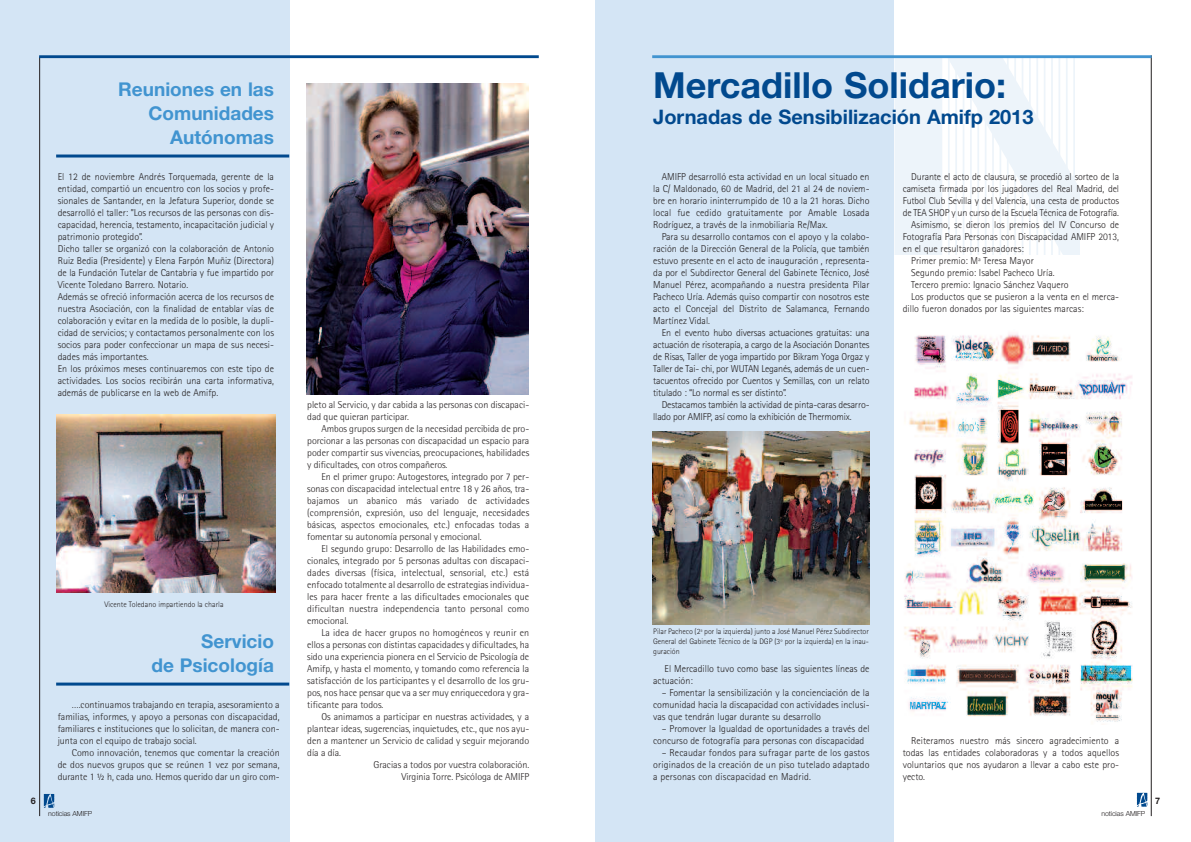
<style>
.page{position:relative;width:1191px;height:842px;background:#fff}
.page>*{position:absolute;margin:0;border:0;box-sizing:border-box;transform-origin:0 0}
.t1{font:700 36px "Helvetica Neue";color:#01498e}
.t2{font:700 20px "Helvetica Neue";color:#01498e}
.t3{font:700 19px/24px "Helvetica Neue";color:#4194d0;text-align:right}
.t4{font:300 10px/12px "Rotis Sans Serif";color:#231f20;text-align:justify}
.t5{font:300 10px/12px "Rotis Semi Sans";color:#231f20;text-align:justify}
.t6{font:700 9px "Helvetica Neue";color:#231f20}
.t7{font:300 8px/10px "Rotis Sans Serif";letter-spacing:-.005em;color:#231f20;text-align:justify}
.t8{font:300 7px "Helvetica Neue";letter-spacing:-.01em;color:#231f20}
</style>
<div class="page">
<svg style="left:894px;top:58px;width:186px;height:196px"></svg>
<div style="left:595px;top:0;width:299px;height:842px;background:#d4e5f5"></div>
<svg style="left:1136px;top:792px;width:11px;height:15px"></svg>
<div style="left:0;top:0;width:290px;height:842px;background:#d4e5f5"></div>
<svg style="left:44px;top:794px;width:10px;height:14px"></svg>
<hr style="left:39px;top:57px;width:1px;height:759px;background:#231f20">
<hr style="left:39px;top:55px;width:500px;height:3px;background:#01498e">
<hr style="left:1150px;top:55px;width:1px;height:761px;background:#231f20">
<hr style="left:652px;top:55px;width:499px;height:3px;background:#4194d0">
<img style="left:57px;top:414px;width:218px;height:179px">
<img style="left:306px;top:84px;width:222px;height:311px">
<hr style="left:56px;top:155px;width:233px;height:3px;background:#01498e">
<hr style="left:56px;top:683px;width:233px;height:3px;background:#01498e">
<img style="left:904px;top:333px;width:229px;height:389px">
<img style="left:652px;top:431px;width:217px;height:193px">
<p class="t6" style="left:31px;top:798px;width:7px">6</p>
<h3 class="t3" style="left:118px;top:79px;width:157px">Reuniones en las<br>Comunidades<br>Autónomas</h3>
<p class="t4" style="left:58px;top:172px;width:218px;text-align:left">El 12 de noviembre Andrés Torquemada, gerente de la entidad, compartió un encuentro con los socios y profe&shy;sionales de Santander, en la Jefatura Superior, donde se desarrolló el taller: ”Los recursos de las personas con dis&shy;capacidad, herencia, testamento, incapacitación judicial y patrimonio protegido”.<br>Dicho taller se organizó con la colaboración de Antonio Ruiz Bedia (Presidente) y Elena Farpón Muñiz (Directora) de la Fundación Tutelar de Cantabria y fue impartido por Vicente Toledano Barrero. Notario.<br>Además se ofreció información acerca de los recursos de nuestra Asociación, con la finalidad de entablar vías de colaboración y evitar en la medida de lo posible, la dupli&shy;cidad de servicios; y contactamos personalmente con los socios para poder confeccionar un mapa de sus necesi&shy;dades más importantes.<br>En los próximos meses continuaremos con este tipo de actividades. Los socios recibirán una carta informativa, además de publicarse en la web de Amifp.</p>
<p class="t7" style="left:104px;top:600px;width:121px">Vicente Toledano impartiendo la charla</p>
<h3 class="t3" style="left:151px;top:631px;width:124px">Servicio<br>de Psicología</h3>
<p class="t5" style="left:58px;top:700px;width:223px;text-indent:14px">….continuamos trabajando en terapia, asesoramiento a familias, informes, y apoyo a personas con discapacidad, familiares e instituciones que lo solicitan, de manera con&shy;junta con el equipo de trabajo social.</p>
<p class="t5" style="left:58px;top:748px;width:223px;text-indent:14px">Como innovación, tenemos que comentar la creación de dos nuevos grupos que se reúnen 1 vez por semana, durante 1 ½ h, cada uno. Hemos querido dar un giro com-</p>
<p class="t5" style="left:307px;top:400px;width:223px">pleto al Servicio, y dar cabida a las personas con discapaci&shy;dad que quieran participar.</p>
<p class="t5" style="left:307px;top:424px;width:223px;text-indent:14px">Ambos grupos surgen de la necesidad percibida de pro&shy;porcionar a las personas con discapacidad un espacio para poder compartir sus vivencias, preocupaciones, habilidades y dificultades, con otros compañeros.</p>
<p class="t5" style="left:307px;top:472px;width:223px;text-indent:14px">En el primer grupo: Autogestores, integrado por 7 per&shy;sonas con discapacidad intelectual entre 18 y 26 años, tra&shy;bajamos un abanico más variado de actividades (comprensión, expresión, uso del lenguaje, necesidades básicas, aspectos emocionales, etc.) enfocadas todas a fomentar su autonomía personal y emocional.</p>
<p class="t5" style="left:307px;top:544px;width:223px;text-indent:14px">El segundo grupo: Desarrollo de las Habilidades emo&shy;cionales, integrado por 5 personas adultas con discapaci&shy;dades diversas (física, intelectual, sensorial, etc.) está enfocado totalmente al desarrollo de estrategias individua&shy;les para hacer frente a las dificultades emocionales que dificultan nuestra independencia tanto personal como emocional.</p>
<p class="t5" style="left:307px;top:628px;width:223px;text-indent:14px">La idea de hacer grupos no homogéneos y reunir en ellos a personas con distintas capacidades y dificultades, ha sido una experiencia pionera en el Servicio de Psicología de Amifp, y hasta el momento, y tomando como referencia la satisfacción de los participantes y el desarrollo de los gru&shy;pos, nos hace pensar que va a ser muy enriquecedora y gra&shy;tificante para todos.</p>
<p class="t5" style="left:321px;top:712px;width:209px">Os animamos a participar en nuestras actividades, y a</p>
<p class="t5" style="left:307px;top:724px;width:223px">plantear ideas, sugerencias, inquietudes, etc., que nos ayu-</p>
<p class="t5" style="left:307px;top:736px;width:223px">den a mantener un Servicio de calidad y seguir mejorando</p>
<p class="t5" style="left:307px;top:748px;width:35px">día a día.</p>
<p class="t5" style="left:373px;top:760px;width:157px">Gracias a todos por vuestra colaboración.</p>
<p class="t5" style="left:401px;top:772px;width:129px">Virginia Torre. Psicóloga de AMIFP</p>
<h1 class="t1" style="left:653px;top:73px;width:354px">Mercadillo Solidario:</h1>
<h2 class="t2" style="left:653px;top:110px;width:382px">Jornadas de Sensibilización Amifp 2013</h2>
<p class="t4" style="left:653px;top:172px;width:218px;text-indent:9px">AMIFP desarrolló esta actividad en un local situado en la C/ Maldonado, 60 de Madrid, del 21 al 24 de noviem&shy;bre en horario ininterrumpido de 10 a la 21 horas. Dicho local fue cedido gratuitamente por Amable Losada Rodríguez, a través de la inmobiliaria Re/Max.</p>
<p class="t4" style="left:653px;top:232px;width:218px;text-indent:9px">Para su desarrollo contamos con el apoyo y la colabo&shy;ración de la Dirección General de la Policía, que también estuvo presente en el acto de inauguración , representa&shy;da por el Subdirector General del Gabinete Técnico, José Manuel Pérez, acompañando a nuestra presidenta Pilar Pacheco Uría. Además quiso compartir con nosotros este acto el Concejal del Distrito de Salamanca, Fernando Martínez Vidal.</p>
<p class="t4" style="left:653px;top:328px;width:218px;text-indent:9px">En el evento hubo diversas actuaciones gratuitas: una actuación de risoterapia, a cargo de la Asociación Donantes de Risas, Taller de yoga impartido por Bikram Yoga Orgaz y Taller de Tai- chi, por WUTAN Leganés, además de un cuen&shy;tacuentos ofrecido por Cuentos y Semillas, con un relato titulado : “Lo normal es ser distinto”.</p>
<p class="t4" style="left:653px;top:400px;width:218px;text-indent:9px">Destacamos también la actividad de pinta-caras desarro&shy;llado por AMIFP, así como la exhibición de Thermomix.</p>
<p class="t4" style="left:911px;top:172px;width:209px">Durante el acto de clausura, se procedió al sorteo de la</p>
<p class="t4" style="left:902px;top:184px;width:218px">camiseta firmada por los jugadores del Real Madrid, del</p>
<p class="t4" style="left:902px;top:196px;width:218px">Futbol Club Sevilla y del Valencia, una cesta de productos</p>
<p class="t4" style="left:902px;top:208px;width:218px">de TEA SHOP y un curso de la Escuela Técnica de Fotografía.</p>
<p class="t4" style="left:911px;top:220px;width:209px">Asimismo, se dieron los premios del IV Concurso de</p>
<p class="t4" style="left:902px;top:232px;width:218px">Fotografía Para Personas con Discapacidad AMIFP 2013,</p>
<p class="t4" style="left:902px;top:244px;width:123px">en el que resultaron ganadores:</p>
<p class="t4" style="left:911px;top:256px;width:124px">Primer premio: Mª Teresa Mayor</p>
<p class="t4" style="left:911px;top:268px;width:145px">Segundo premio: Isabel Pacheco Uría.</p>
<p class="t4" style="left:911px;top:280px;width:159px">Tercero premio: Ignacio Sánchez Vaquero</p>
<p class="t4" style="left:911px;top:292px;width:209px">Los productos que se pusieron a la venta en el merca-</p>
<p class="t4" style="left:902px;top:304px;width:182px">dillo fueron donados por las siguientes marcas:</p>
<p class="t7" style="left:653px;top:627px;width:217px">Pilar Pacheco (2ª por la izquierda) junto a José Manuel Pérez Subdirector General del Gabinete Técnico de la DGP (3º por la izquierda) en la inau&shy;guración</p>
<p class="t4" style="left:653px;top:664px;width:218px;text-indent:11px">El Mercadillo tuvo como base las siguientes líneas de actuación:</p>
<p class="t4" style="left:653px;top:688px;width:218px;text-indent:9px">– Fomentar la sensibilización y la concienciación de la comunidad hacia la discapacidad con actividades inclusi&shy;vas que tendrán lugar durante su desarrollo</p>
<p class="t4" style="left:653px;top:724px;width:218px;text-indent:9px">– Promover la Igualdad de oportunidades a través del concurso de fotografía para personas con discapacidad</p>
<p class="t4" style="left:653px;top:748px;width:218px;text-indent:9px">– Recaudar fondos para sufragar parte de los gastos originados de la creación de un piso tutelado adaptado a personas con discapacidad en Madrid.</p>
<p class="t4" style="left:902px;top:736px;width:218px;text-indent:9px">Reiteramos nuestro más sincero agradecimiento a todas las entidades colaboradoras y a todos aquellos voluntarios que nos ayudaron a llevar a cabo este pro&shy;yecto.</p>
<p class="t8" style="left:48px;top:811px;width:46px">noticias AMIFP</p>
<p class="t8" style="left:1101px;top:811px;width:46px">noticias AMIFP</p>
<p class="t6" style="left:1155px;top:798px;width:7px">7</p>
</div>
